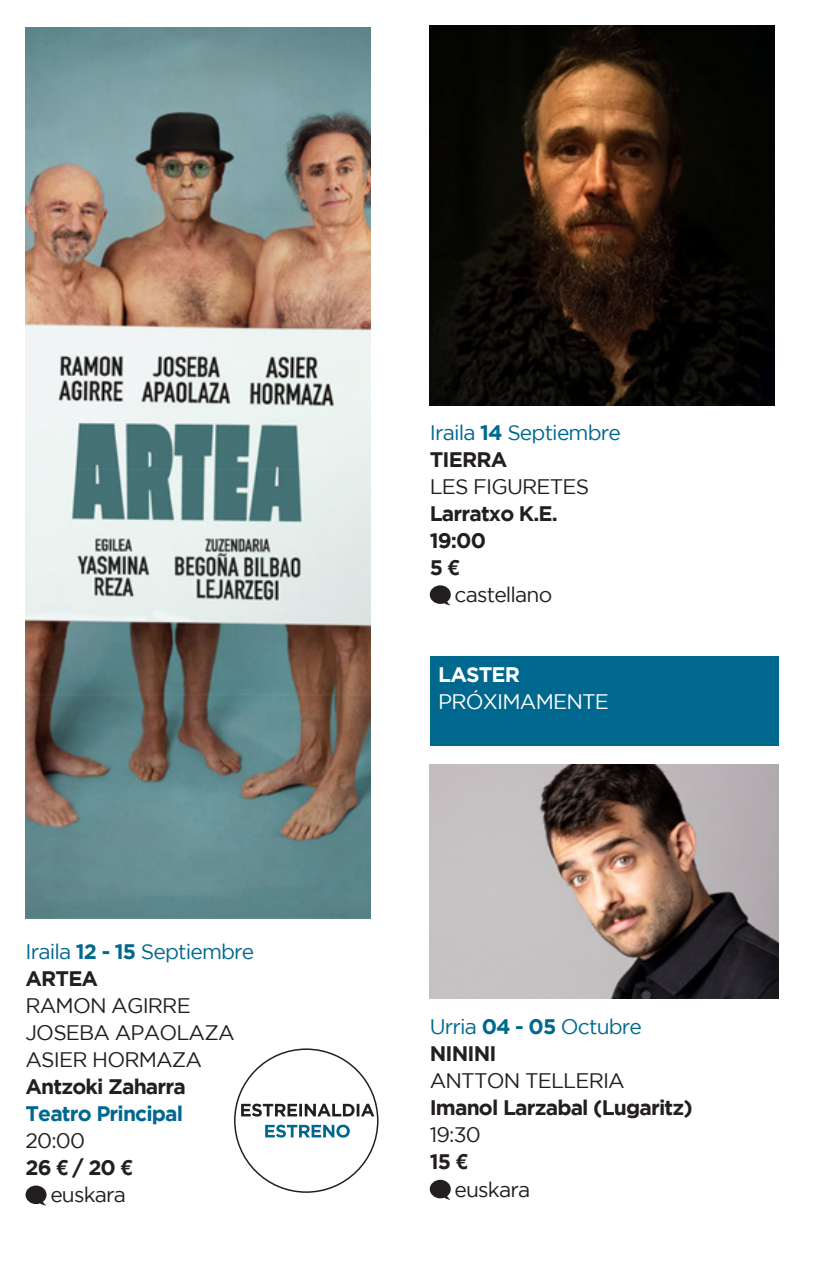
<style>
.page{position:relative;width:817px;height:1276px;background:#fff}
.page>*{position:absolute;margin:0;border:0;box-sizing:border-box;transform-origin:0 0}
.t1{font:21px "Gotham";letter-spacing:-.04em;color:#231f20}
.t2{font:700 21px "Gotham";letter-spacing:-.04em;color:#231f20}
.t3{font:21px "Gotham";letter-spacing:-.04em;color:#00688e}
.t4{font:700 21px "Gotham";letter-spacing:-.04em;color:#00688e}
.t5{font:21px "Gotham";letter-spacing:-.04em;color:#fff}
.t6{font:700 21px "Gotham";letter-spacing:-.04em;color:#fff}
.s1{font-weight:700}
.s2{font-family:"Helvetica Neue LT Std"}
</style>
<div class="page">
<img style="left:26px;top:27px;width:344px;height:891px">
<svg style="left:26px;top:1185px;width:21px;height:20px"></svg>
<img style="left:429px;top:26px;width:345px;height:379px">
<svg style="left:429px;top:585px;width:21px;height:20px"></svg>
<div style="left:429px;top:656px;width:349px;height:90px;background:#00688e"></div>
<img style="left:429px;top:764px;width:349px;height:234px">
<svg style="left:429px;top:1179px;width:21px;height:20px"></svg>
<svg style="left:265px;top:1124px;width:85px;height:13px"></svg>
<svg style="left:241px;top:1103px;width:133px;height:13px"></svg>
<p class="t3" style="left:26px;top:940px;width:230px">Iraila <span class="s1">12 - 15</span> Septiembre</p>
<p class="t2" style="left:26px;top:966px;width:74px">ARTEA</p>
<p class="t1" style="left:26px;top:994px;width:167px">RAMON AGIRRE</p>
<p class="t1" style="left:26px;top:1021px;width:211px">JOSEBA APAOLAZA</p>
<p class="t1" style="left:26px;top:1048px;width:178px">ASIER HORMAZA</p>
<p class="t2" style="left:26px;top:1074px;width:162px">Antzoki Zaharra</p>
<p class="t4" style="left:26px;top:1101px;width:159px">Teatro Principal</p>
<p class="t1" style="left:26px;top:1129px;width:61px">20:00</p>
<p class="t2" style="left:26px;top:1155px;width:108px">26 <span class="s2">€</span> / 20 <span class="s2">€</span></p>
<p class="t1" style="left:50px;top:1183px;width:77px">euskara</p>
<p class="t3" style="left:429px;top:421px;width:193px">Iraila <span class="s1">14</span> Septiembre</p>
<p class="t2" style="left:429px;top:447px;width:79px">TIERRA</p>
<p class="t1" style="left:429px;top:475px;width:161px">LES FIGURETES</p>
<p class="t2" style="left:429px;top:501px;width:129px">Larratxo K.E.</p>
<p class="t2" style="left:429px;top:528px;width:58px">19:00</p>
<p class="t2" style="left:429px;top:555px;width:31px">5 <span class="s2">€</span></p>
<p class="t1" style="left:454px;top:583px;width:99px">castellano</p>
<p class="t6" style="left:438px;top:662px;width:83px">LASTER</p>
<p class="t5" style="left:438px;top:690px;width:172px">PRÓXIMAMENTE</p>
<p class="t3" style="left:429px;top:1015px;width:214px">Urria <span class="s1">04 - 05</span> Octubre</p>
<p class="t2" style="left:429px;top:1042px;width:68px">NININI</p>
<p class="t1" style="left:429px;top:1069px;width:197px">ANTTON TELLERIA</p>
<p class="t2" style="left:429px;top:1096px;width:264px">Imanol Larzabal (Lugaritz)</p>
<p class="t1" style="left:429px;top:1123px;width:52px">19:30</p>
<p class="t2" style="left:429px;top:1150px;width:39px">15 <span class="s2">€</span></p>
<p class="t1" style="left:454px;top:1177px;width:77px">euskara</p>
</div>
